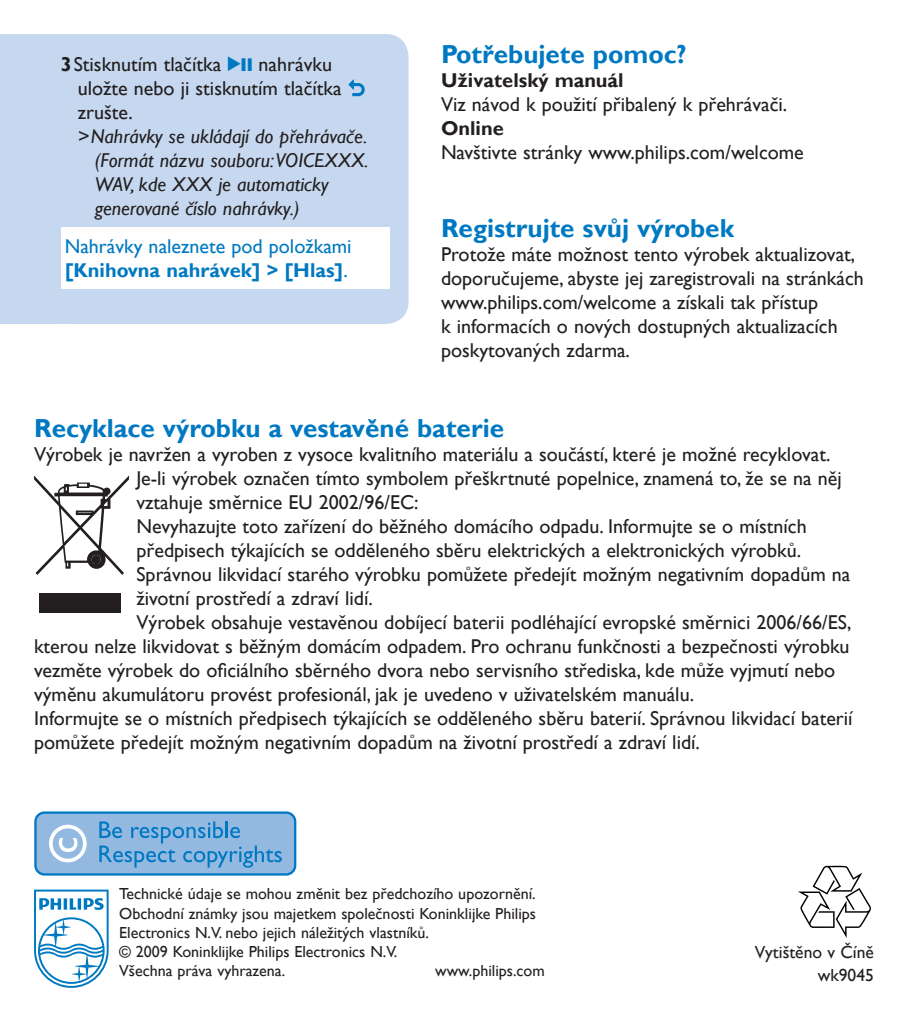
<style>
.page{position:relative;width:908px;height:1021px;background:#fff}
.page>*{position:absolute;margin:0;border:0;box-sizing:border-box;transform-origin:0 0}
.t1{font:700 26px "Gill Sans Alt One WGL";color:#0079c2}
.t2{font:20px/24px "Gill Sans Alt One WGL";color:#231f20}
.t3{font:italic 20px "Gill Sans Alt One WGL";color:#231f20}
.t4{font:20px/24px "Gill Sans Alt One WGL";color:#0079c2}
.t5{font:700 20px "Gill Sans Alt One WGL";color:#231f20}
.t6{font:17.6px/23.2px "Gill Sans Alt One WGL";color:#231f20;text-align:right}
.t7{font:16px/19.2px "Gill Sans Alt One WGL";color:#231f20}
.s1{font-weight:700}
.s2{font-family:"Audio Four 4";color:#0079c2}
.s3{font-family:"Gill Alt One"}
</style>
<div class="page">
<div style="left:0;top:34px;width:52px;height:290px;background:#c6d8ef"></div>
<div style="left:35px;top:812px;width:260px;height:62px;background:#94b9e1;border-radius:9px"></div>
<div style="left:34px;top:811px;width:262px;height:64px;border:2px solid #0079c2;border-radius:9px"></div>
<div style="left:49px;top:824px;width:38px;height:38px;border:4px solid #fff;border-radius:50%"></div>
<svg style="left:59px;top:838px;width:18px;height:14px"></svg>
<svg style="left:172px;top:826px;width:12px;height:12px"></svg>
<svg style="left:186px;top:821px;width:54px;height:17px"></svg>
<svg style="left:99px;top:821px;width:76px;height:46px"></svg>
<svg style="left:183px;top:851px;width:9px;height:11px"></svg>
<svg style="left:194px;top:851px;width:11px;height:11px"></svg>
<svg style="left:207px;top:845px;width:75px;height:22px"></svg>
<svg style="left:798px;top:865px;width:72px;height:73px"></svg>
<svg style="left:34px;top:889px;width:75px;height:98px"></svg>
<div style="left:40px;top:593px;width:81px;height:19px;background:#231f20"></div>
<svg style="left:34px;top:475px;width:95px;height:100px"></svg>
<div style="left:93px;top:556px;width:7px;height:7px;background:#231f20;border-radius:50%"></div>
<div style="left:34px;top:34px;width:374px;height:290px;background:#c6d8ef;border-radius:23px"></div>
<div style="left:61px;top:227px;width:328px;height:62px;background:#fff"></div>
<svg style="left:348px;top:79px;width:17px;height:18px"></svg>
<p class="t2" style="left:61px;top:52px;width:272px"><span class="s1">3</span>Stisknutím tlačítka <span class="s2">2;</span> nahrávku</p>
<p class="t2" style="left:78px;top:76px;width:265px">uložte nebo ji stisknutím tlačítka</p>
<p class="t2" style="left:78px;top:100px;width:56px">zrušte.</p>
<p class="t3" style="left:78px;top:123px;width:291px"><span class="s3">&gt;</span>Nahrávky se ukládají do přehrávače.</p>
<p class="t3" style="left:95px;top:147px;width:275px">(Formát názvu souboru:VOICEXXX.</p>
<p class="t3" style="left:95px;top:171px;width:235px">WAV, kde XXX je automaticky</p>
<p class="t3" style="left:95px;top:195px;width:206px">generované číslo nahrávky.)</p>
<p class="t4" style="left:65px;top:234px;width:288px">Nahrávky naleznete pod položkami <span class="s1">[Knihovna nahrávek] &gt; [Hlas]</span>.</p>
<h1 class="t1" style="left:441px;top:37px;width:247px">Potřebujete pomoc?</h1>
<p class="t5" style="left:441px;top:67px;width:184px">Uživatelský manuál</p>
<p class="t2" style="left:441px;top:92px;width:347px">Viz návod k použití přibalený k přehrávači.</p>
<p class="t5" style="left:441px;top:115px;width:64px">Online</p>
<p class="t2" style="left:441px;top:140px;width:364px">Navštivte stránky www.philips.com/welcome</p>
<h1 class="t1" style="left:441px;top:211px;width:294px">Registrujte svůj výrobek</h1>
<p class="t2" style="left:441px;top:242px;width:424px">Protože máte možnost tento výrobek aktualizovat, doporučujeme, abyste jej zaregistrovali na stránkách www.philips.com/welcome a získali tak přístup<br>k informacích o nových dostupných aktualizacích poskytovaných zdarma.</p>
<h1 class="t1" style="left:34px;top:410px;width:471px">Recyklace výrobku a vestavěné baterie</h1>
<p class="t2" style="left:34px;top:442px;width:797px">Výrobek je navržen a vyroben z vysoce kvalitního materiálu a součástí, které je možné recyklovat.</p>
<p class="t2" style="left:136px;top:466px;width:706px">Je-li výrobek označen tímto symbolem přeškrtnuté popelnice, znamená to, že se na něj</p>
<p class="t2" style="left:136px;top:490px;width:283px">vztahuje směrnice EU 2002/96/EC:</p>
<p class="t2" style="left:136px;top:514px;width:671px">Nevyhazujte toto zařízení do běžného domácího odpadu. Informujte se o místních</p>
<p class="t2" style="left:136px;top:538px;width:665px">předpisech týkajících se odděleného sběru elektrických a elektronických výrobků.</p>
<p class="t2" style="left:136px;top:562px;width:715px">Správnou likvidací starého výrobku pomůžete předejít možným negativním dopadům na</p>
<p class="t2" style="left:136px;top:586px;width:238px">životní prostředí a zdraví lidí.</p>
<p class="t2" style="left:136px;top:610px;width:716px">Výrobek obsahuje vestavěnou dobíjecí baterii podléhající evropské směrnici 2006/66/ES,</p>
<p class="t2" style="left:34px;top:634px;width:816px">kterou nelze likvidovat s běžným domácím odpadem. Pro ochranu funkčnosti a bezpečnosti výrobku</p>
<p class="t2" style="left:34px;top:658px;width:802px">vezměte výrobek do oficiálního sběrného dvora nebo servisního střediska, kde může vyjmutí nebo</p>
<p class="t2" style="left:34px;top:682px;width:661px">výměnu akumulátoru provést profesionál, jak je uvedeno v uživatelském manuálu.</p>
<p class="t2" style="left:34px;top:706px;width:819px">Informujte se o místních předpisech týkajících se odděleného sběru baterií. Správnou likvidací baterií</p>
<p class="t2" style="left:34px;top:730px;width:667px">pomůžete předejít možným negativním dopadům na životní prostředí a zdraví lidí.</p>
<p class="t7" style="left:119px;top:884px;width:418px">Technické údaje se mohou změnit bez předchozího upozornění.<br>Obchodní známky jsou majetkem společnosti Koninklijke Philips Electronics N.V. nebo jejich náležitých vlastníků.<br>© 2009 Koninklijke Philips Electronics N.V.<br>Všechna práva vyhrazena.</p>
<p class="t7" style="left:435px;top:961px;width:111px">www.philips.com</p>
<p class="t6" style="left:754px;top:939px;width:121px">Vytištěno v Číně wk9045</p>
</div>
